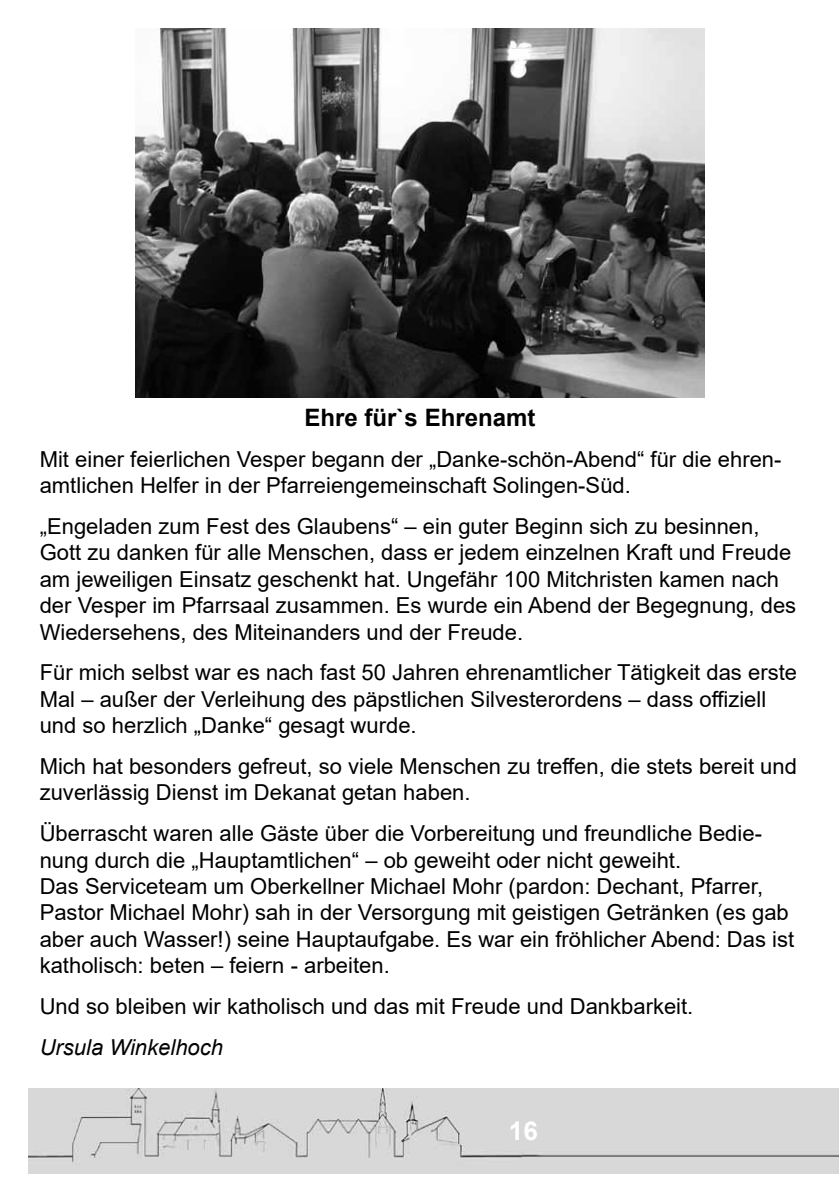
<style>
.page{position:relative;width:840px;height:1191px;background:#fff}
.page>*{position:absolute;margin:0;border:0;box-sizing:border-box;transform-origin:0 0}
.t1{font:700 26px "Arial";color:#fff}
.t2{font:700 24px "Arial";color:#000}
.t3{font:22px/26.4px "Arial";color:#000}
.t4{font:italic 22px "Arial";color:#000}
</style>
<div class="page">
<img style="left:28px;top:1089px;width:809px;height:84px">
<img style="left:136px;top:28px;width:567px;height:369px">
<p class="t2" style="left:304px;top:400px;width:232px">Ehre für`s Ehrenamt</p>
<p class="t3" style="left:40px;top:445px;width:743px">Mit einer feierlichen Vesper begann der „Danke-schön-Abend“ für die ehren&shy;amtlichen Helfer in der Pfarreiengemeinschaft Solingen-Süd.</p>
<p class="t3" style="left:40px;top:513px;width:757px">„Engeladen zum Fest des Glaubens“ – ein guter Beginn sich zu besinnen, Gott zu danken für alle Menschen, dass er jedem einzelnen Kraft und Freude am jeweiligen Einsatz geschenkt hat. Ungefähr 100 Mitchristen kamen nach der Vesper im Pfarrsaal zusammen. Es wurde ein Abend der Begegnung, des Wiedersehens, des Miteinanders und der Freude.</p>
<p class="t3" style="left:40px;top:659px;width:758px">Für mich selbst war es nach fast 50 Jahren ehrenamtlicher Tätigkeit das erste<br>Mal – außer der Verleihung des päpstlichen Silvesterordens – dass offiziell und so herzlich „Danke“ gesagt wurde.</p>
<p class="t3" style="left:40px;top:753px;width:758px">Mich hat besonders gefreut, so viele Menschen zu treffen, die stets bereit und zuverlässig Dienst im Dekanat getan haben.</p>
<p class="t3" style="left:40px;top:820px;width:755px">Überrascht waren alle Gäste über die Vorbereitung und freundliche Bedie&shy;nung durch die „Hauptamtlichen“ – ob geweiht oder nicht geweiht.<br>Das Serviceteam um Oberkellner Michael Mohr (pardon: Dechant, Pfarrer, Pastor Michael Mohr) sah in der Versorgung mit geistigen Getränken (es gab aber auch Wasser!) seine Hauptaufgabe. Es war ein fröhlicher Abend: Das ist katholisch: beten – feiern - arbeiten.</p>
<p class="t3" style="left:40px;top:993px;width:654px">Und so bleiben wir katholisch und das mit Freude und Dankbarkeit.</p>
<p class="t4" style="left:40px;top:1033px;width:185px">Ursula Winkelhoch</p>
<p class="t1" style="left:508px;top:1113px;width:30px">16</p>
</div>
